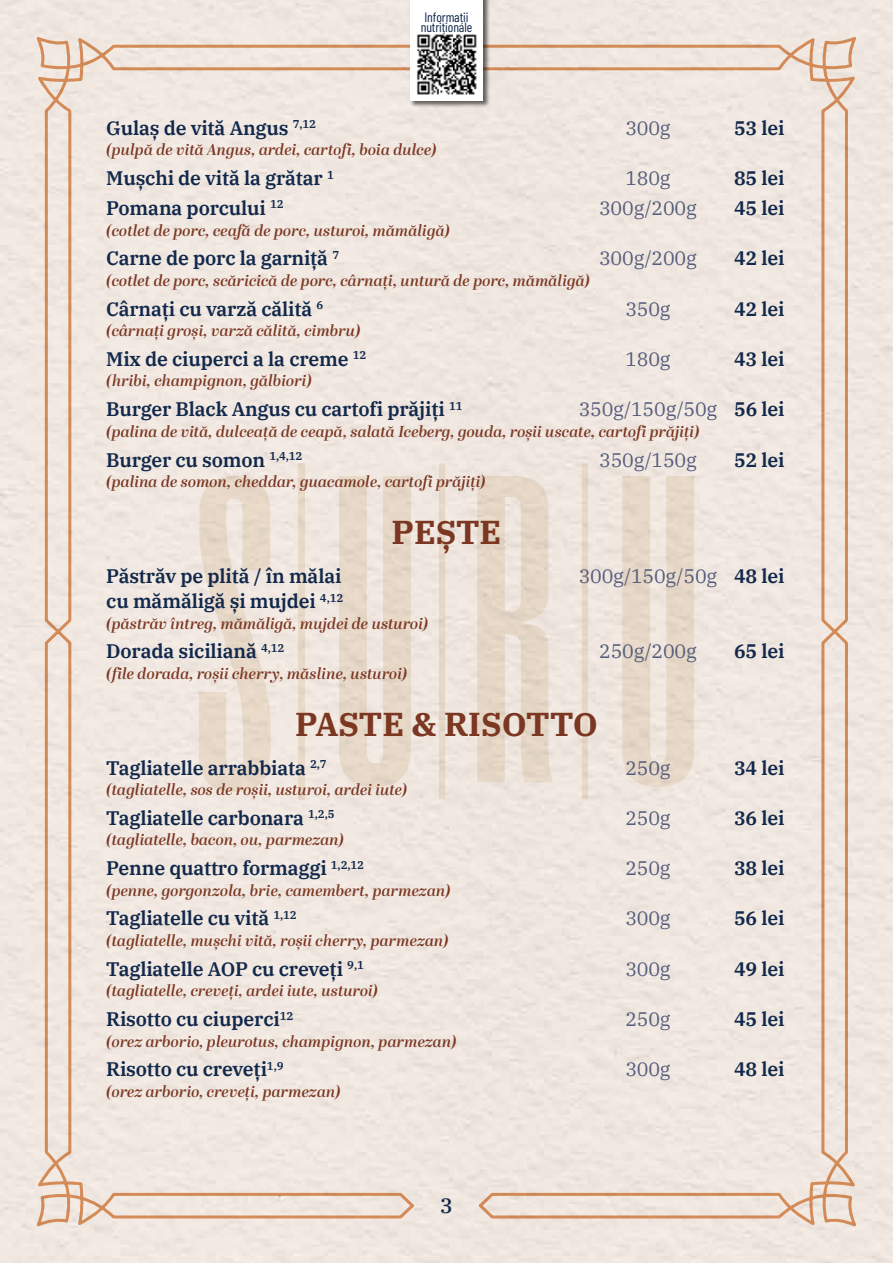
<style>
.page{position:relative;width:893px;height:1263px;background:#fff}
.page>*{position:absolute;margin:0;border:0;box-sizing:border-box;transform-origin:0 0}
.t1{font:700 33px "IBM Plex Serif";color:#7b3722}
.t2{font:500 21px "IBM Plex Serif";color:#11284b}
.t3{font:600 19.5px "IBM Plex Serif";letter-spacing:-.01em;color:#11284b}
.t4{font:19.5px "IBM Plex Serif";letter-spacing:-.01em;color:#555d7c}
.t5{font:italic 600 15.75px "Abril Display";letter-spacing:.01em;color:#7b3722}
.t6{font:13.5px/10.2px "Barlow Condensed";letter-spacing:-.01em;color:#11284b}
.s1{font-weight:600;color:#11284b}
</style>
<div class="page">
<div style="left:36px;top:36px;width:821px;height:1191px;background:#f0e7e0"></div>
<div style="left:298px;top:463px;width:6px;height:336px;background:#e7d8c8"></div>
<div style="left:439px;top:463px;width:6px;height:336px;background:#e5d6c6"></div>
<div style="left:582px;top:463px;width:6px;height:336px;background:#e5d6c6"></div>
<svg style="left:199px;top:476px;width:72px;height:316px"></svg>
<svg style="left:339px;top:476px;width:72px;height:311px"></svg>
<svg style="left:477px;top:476px;width:76px;height:306px"></svg>
<svg style="left:622px;top:476px;width:72px;height:311px"></svg>
<div style="left:409px;top:0;width:81px;height:108px;background:#000;opacity:.6"></div>
<div style="left:410px;top:0;width:73px;height:101px;background:#fff"></div>
<img style="left:417px;top:34px;width:60px;height:61px">
<p class="t6" style="left:421px;top:12px;width:53px">Informații nutriționale</p>
<p class="t3" style="left:106px;top:113px;width:211px">Gulaș de vită Angus <sup>7,12</sup></p>
<p class="t4" style="left:625px;top:113px;width:47px">300g</p>
<p class="t3" style="left:734px;top:113px;width:52px">53 lei</p>
<p class="t5" style="left:106px;top:139px;width:332px">(pulpă de vită Angus, ardei, cartofi, boia dulce)</p>
<p class="t3" style="left:106px;top:163px;width:229px">Mușchi de vită la grătar <sup>1</sup></p>
<p class="t4" style="left:625px;top:163px;width:47px">180g</p>
<p class="t3" style="left:734px;top:163px;width:52px">85 lei</p>
<p class="t3" style="left:106px;top:193px;width:179px">Pomana porcului <sup>12</sup></p>
<p class="t4" style="left:599px;top:193px;width:99px">300g/200g</p>
<p class="t3" style="left:734px;top:193px;width:52px">45 lei</p>
<p class="t5" style="left:106px;top:219px;width:345px">(cotlet de porc, ceafă de porc, usturoi, mămăligă)</p>
<p class="t3" style="left:106px;top:243px;width:234px">Carne de porc la garniță <sup>7</sup></p>
<p class="t4" style="left:599px;top:243px;width:99px">300g/200g</p>
<p class="t3" style="left:734px;top:243px;width:52px">42 lei</p>
<p class="t5" style="left:106px;top:269px;width:485px">(cotlet de porc, scăricică de porc, cârnați, untură de porc, mămăligă)</p>
<p class="t3" style="left:106px;top:293px;width:218px">Cârnați cu varză călită <sup>6</sup></p>
<p class="t4" style="left:625px;top:294px;width:47px">350g</p>
<p class="t3" style="left:734px;top:293px;width:52px">42 lei</p>
<p class="t5" style="left:106px;top:320px;width:256px">(cârnați groși, varză călită, cimbru)</p>
<p class="t3" style="left:106px;top:344px;width:262px">Mix de ciuperci a la creme <sup>12</sup></p>
<p class="t4" style="left:625px;top:344px;width:47px">180g</p>
<p class="t3" style="left:734px;top:344px;width:52px">43 lei</p>
<p class="t5" style="left:106px;top:370px;width:207px">(hribi, champignon, gălbiori)</p>
<p class="t3" style="left:106px;top:394px;width:358px">Burger Black Angus cu cartofi prăjiți <sup>11</sup></p>
<p class="t4" style="left:579px;top:394px;width:207px">350g/150g/50g <span class="s1">56 lei</span></p>
<p class="t5" style="left:106px;top:420px;width:595px">(palina de vită, dulceață de ceapă, salată Iceberg, gouda, roșii uscate, cartofi prăjiți)</p>
<p class="t3" style="left:106px;top:444px;width:198px">Burger cu somon <sup>1,4,12</sup></p>
<p class="t4" style="left:599px;top:445px;width:99px">350g/150g</p>
<p class="t3" style="left:734px;top:444px;width:52px">52 lei</p>
<p class="t5" style="left:106px;top:470px;width:381px">(palina de somon, cheddar, guacamole, cartofi prăjiți)</p>
<h1 class="t1" style="left:392px;top:506px;width:111px">PEȘTE</h1>
<p class="t3" style="left:106px;top:560px;width:237px">Păstrăv pe plită / în mălai</p>
<p class="t4" style="left:579px;top:561px;width:207px">300g/150g/50g <span class="s1">48 lei</span></p>
<p class="t3" style="left:106px;top:586px;width:238px">cu mămăligă și mujdei <sup>4,12</sup></p>
<p class="t5" style="left:106px;top:612px;width:324px">(păstrăv întreg, mămăligă, mujdei de usturoi)</p>
<p class="t3" style="left:106px;top:636px;width:180px">Dorada siciliană <sup>4,12</sup></p>
<p class="t4" style="left:599px;top:636px;width:99px">250g/200g</p>
<p class="t3" style="left:734px;top:636px;width:52px">65 lei</p>
<p class="t5" style="left:106px;top:662px;width:303px">(file dorada, roșii cherry, măsline, usturoi)</p>
<h1 class="t1" style="left:295px;top:698px;width:304px">PASTE &amp; RISOTTO</h1>
<p class="t3" style="left:106px;top:752px;width:222px">Tagliatelle arrabbiata <sup>2,7</sup></p>
<p class="t4" style="left:625px;top:753px;width:47px">250g</p>
<p class="t3" style="left:734px;top:752px;width:52px">34 lei</p>
<p class="t5" style="left:106px;top:778px;width:303px">(tagliatelle, sos de roșii, usturoi, ardei iute)</p>
<p class="t3" style="left:106px;top:802px;width:230px">Tagliatelle carbonara <sup>1,2,5</sup></p>
<p class="t4" style="left:625px;top:803px;width:47px">250g</p>
<p class="t3" style="left:734px;top:802px;width:52px">36 lei</p>
<p class="t5" style="left:106px;top:829px;width:239px">(tagliatelle, bacon, ou, parmezan)</p>
<p class="t3" style="left:106px;top:853px;width:259px">Penne quattro formaggi <sup>1,2,12</sup></p>
<p class="t4" style="left:625px;top:853px;width:47px">250g</p>
<p class="t3" style="left:734px;top:853px;width:52px">38 lei</p>
<p class="t5" style="left:106px;top:879px;width:346px">(penne, gorgonzola, brie, camembert, parmezan)</p>
<p class="t3" style="left:106px;top:903px;width:192px">Tagliatelle cu vită <sup>1,12</sup></p>
<p class="t4" style="left:625px;top:903px;width:47px">300g</p>
<p class="t3" style="left:734px;top:903px;width:52px">56 lei</p>
<p class="t5" style="left:106px;top:929px;width:344px">(tagliatelle, mușchi vită, roșii cherry, parmezan)</p>
<p class="t3" style="left:106px;top:953px;width:259px">Tagliatelle AOP cu creveți <sup>9,1</sup></p>
<p class="t4" style="left:625px;top:954px;width:47px">300g</p>
<p class="t3" style="left:734px;top:953px;width:52px">49 lei</p>
<p class="t5" style="left:106px;top:980px;width:273px">(tagliatelle, creveți, ardei iute, usturoi)</p>
<p class="t3" style="left:106px;top:1004px;width:188px">Risotto cu ciuperci<sup>12</sup></p>
<p class="t4" style="left:625px;top:1004px;width:47px">250g</p>
<p class="t3" style="left:734px;top:1004px;width:52px">45 lei</p>
<p class="t5" style="left:106px;top:1030px;width:352px">(orez arborio, pleurotus, champignon, parmezan)</p>
<p class="t3" style="left:106px;top:1054px;width:179px">Risotto cu creveți<sup>1,9</sup></p>
<p class="t4" style="left:625px;top:1054px;width:47px">300g</p>
<p class="t3" style="left:734px;top:1054px;width:52px">48 lei</p>
<p class="t5" style="left:106px;top:1080px;width:236px">(orez arborio, creveți, parmezan)</p>
<h2 class="t2" style="left:440px;top:1189px;width:14px">3</h2>
</div>
